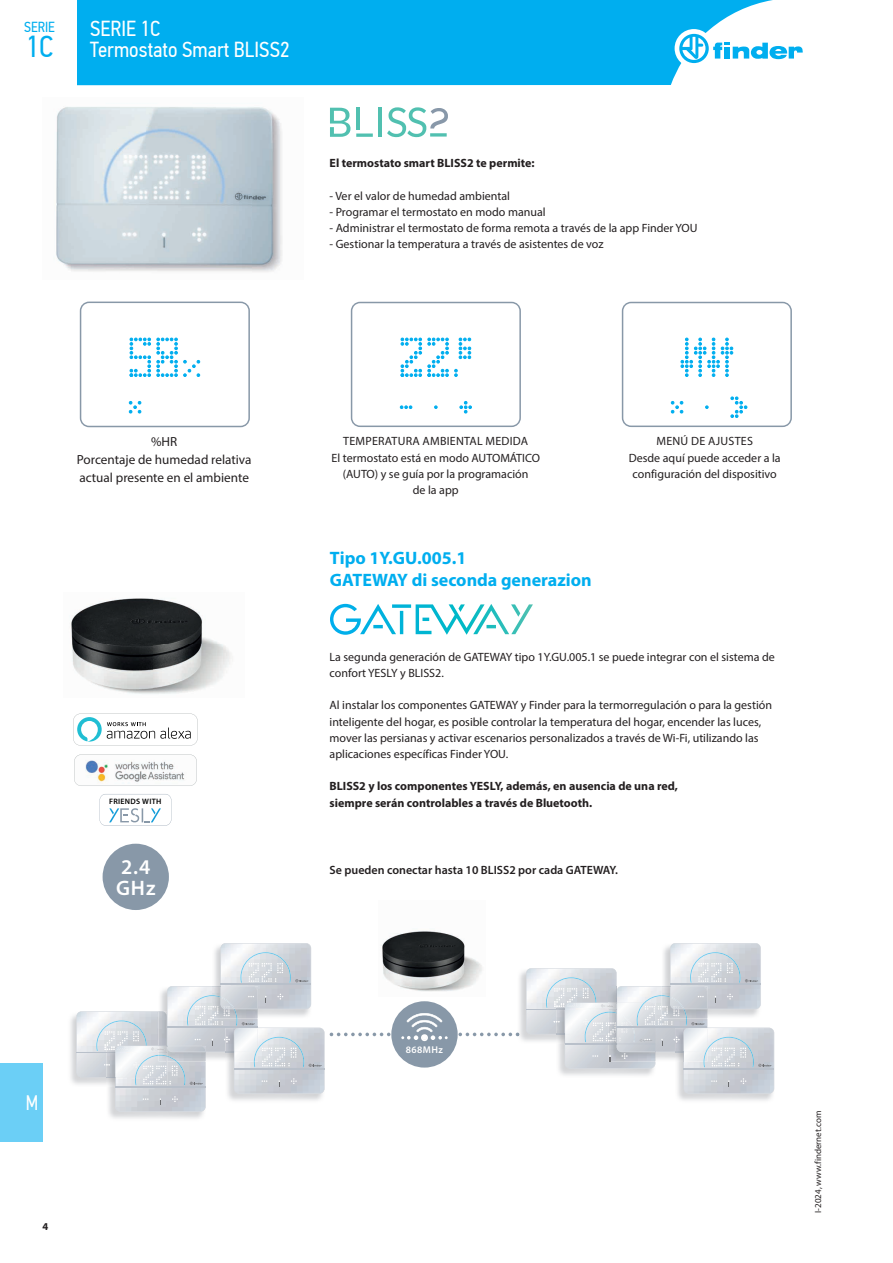
<style>
.page{position:relative;width:893px;height:1263px;background:#fff}
.page>*{position:absolute;margin:0;border:0;box-sizing:border-box;transform-origin:0 0}
.t1{font:30.3px "PF Din Text Cond Pro";color:#00aeef}
.t2{font:21.75px/21px "PF Din Text Cond Pro";color:#fff}
.t3{font:600 21px/21px "Myriad Pro";color:#fff}
.t4{font:21px "PF Din Text Cond Pro";color:#fff;scale:.9 1}
.t5{font:700 18px/21.6px "Myriad Pro";color:#00aeef}
.t6{font:14.55px "PF Din Text Cond Pro";color:#00aeef}
.t7{font:13.2px/17.9px "Myriad Pro";color:#231f20;text-align:center}
.t8{font:12px/16.2px "Myriad Pro";color:#231f20;text-align:center}
.t9{font:700 12px/16.2px "Myriad Pro";color:#231f20}
.t10{font:600 12px "Myriad Pro";color:#231f20}
.t11{font:700 10.5px "Myriad Pro";color:#231f20}
.t12{font:600 9.9px "Myriad Pro";letter-spacing:.04em;color:#fff}
.t13{font:9px "Myriad Pro";color:#231f20}
.t14{font:600 7.8px "Myriad Pro";letter-spacing:.04em;color:#000001}
</style>
<div class="page">
<div style="left:0;top:1063px;width:43px;height:79px;background:#6bcff6"></div>
<div style="left:77px;top:0;width:696px;height:85px;background:#00aeef"></div>
<div style="left:675px;top:29px;width:38px;height:39px;background:#fff;border-radius:50%"></div>
<svg style="left:679px;top:34px;width:124px;height:29px"></svg>
<svg style="left:80px;top:302px;width:170px;height:125px"></svg>
<svg style="left:351px;top:302px;width:170px;height:125px"></svg>
<svg style="left:622px;top:302px;width:170px;height:125px"></svg>
<div style="left:103px;top:844px;width:66px;height:66px;background:#8898a8;border-radius:50%"></div>
<img style="left:56px;top:107px;width:226px;height:165px">
<hr style="left:378px;top:108px;width:4px;height:29px;background:#51c0b0">
<svg style="left:330px;top:108px;width:20px;height:29px"></svg>
<svg style="left:356px;top:133px;width:17px;height:4px"></svg>
<hr style="left:356px;top:108px;width:4px;height:22px;background:#51c0b0">
<svg style="left:387px;top:107px;width:61px;height:30px"></svg>
<svg style="left:330px;top:604px;width:203px;height:31px"></svg>
<svg style="left:73px;top:713px;width:125px;height:32px"></svg>
<svg style="left:74px;top:754px;width:123px;height:32px"></svg>
<svg style="left:99px;top:794px;width:73px;height:31px"></svg>
<img style="left:71px;top:598px;width:160px;height:96px">
<div style="left:391px;top:1001px;width:67px;height:66px;background:#8898a8;border-radius:50%"></div>
<img style="left:382px;top:931px;width:100px;height:61px">
<svg style="left:76px;top:943px;width:248px;height:169px"></svg>
<hr style="left:221px;top:984px;width:90px;height:1px;background:#b9c0ca">
<img style="left:519px;top:971px;width:7px;height:70px">
<svg style="left:330px;top:1013px;width:189px;height:28px"></svg>
<svg style="left:526px;top:943px;width:248px;height:151px"></svg>
<hr style="left:670px;top:984px;width:91px;height:1px;background:#b9c0ca">
<p class="t6" style="left:24px;top:19px;width:32px">SERIE</p>
<h1 class="t1" style="left:26px;top:28px;width:29px">1C</h1>
<h2 class="t2" style="left:90px;top:18px;width:201px">SERIE 1C<br>Termostato Smart BLISS2</h2>
<p class="t9" style="left:330px;top:155px;width:207px">El termostato smart BLISS2 te permite:</p>
<p class="t8" style="left:330px;top:187px;width:182px">- Ver el valor de humedad ambiental</p>
<p class="t8" style="left:330px;top:204px;width:218px">- Programar el termostato en modo manual</p>
<p class="t8" style="left:330px;top:220px;width:370px">- Administrar el termostato de forma remota a través de la app Finder YOU</p>
<p class="t8" style="left:330px;top:236px;width:275px">- Gestionar la temperatura a través de asistentes de voz</p>
<p class="t7" style="left:77px;top:433px;width:176px">%HR<br>Porcentaje de humedad relativa actual presente en el ambiente</p>
<p class="t8" style="left:331px;top:433px;width:210px">TEMPERATURA AMBIENTAL MEDIDA<br>El termostato está en modo AUTOMÁTICO (AUTO) y se guía por la programación<br>de la app</p>
<p class="t8" style="left:629px;top:433px;width:154px">MENÚ DE AJUSTES<br>Desde aquí puede acceder a la configuración del dispositivo</p>
<p class="t14" style="left:109px;top:796px;width:54px">FRIENDS WITH</p>
<h3 class="t3" style="left:116px;top:856px;width:41px">2.4<br>GHz</h3>
<h3 class="t5" style="left:330px;top:546px;width:263px">Tipo 1Y.GU.005.1<br>GATEWAY di seconda generazion</h3>
<p class="t8" style="left:330px;top:648px;width:447px;text-align:left">La segunda generación de GATEWAY tipo 1Y.GU.005.1 se puede integrar con el sistema de confort YESLY y BLISS2.</p>
<p class="t8" style="left:330px;top:697px;width:444px;text-align:left">Al instalar los componentes GATEWAY y Finder para la termorregulación o para la gestión inteligente del hogar, es posible controlar la temperatura del hogar, encender las luces, mover las persianas y activar escenarios personalizados a través de Wi-Fi, utilizando las aplicaciones específicas Finder YOU.</p>
<p class="t9" style="left:330px;top:778px;width:350px">BLISS2 y los componentes YESLY, además, en ausencia de una red, siempre serán controlables a través de Bluetooth.</p>
<p class="t10" style="left:330px;top:863px;width:290px">Se pueden conectar hasta 10 BLISS2 por cada GATEWAY.</p>
<h3 class="t4" style="left:26px;top:1091px;width:15px">M</h3>
<p class="t11" style="left:43px;top:1219px;width:7px">4</p>
<p class="t12" style="left:406px;top:1043px;width:39px">868MHz</p>
<p class="t13" style="left:812px;top:1213px;width:103px;rotate:-90deg">I-2024, www.findernet.com</p>
</div>
